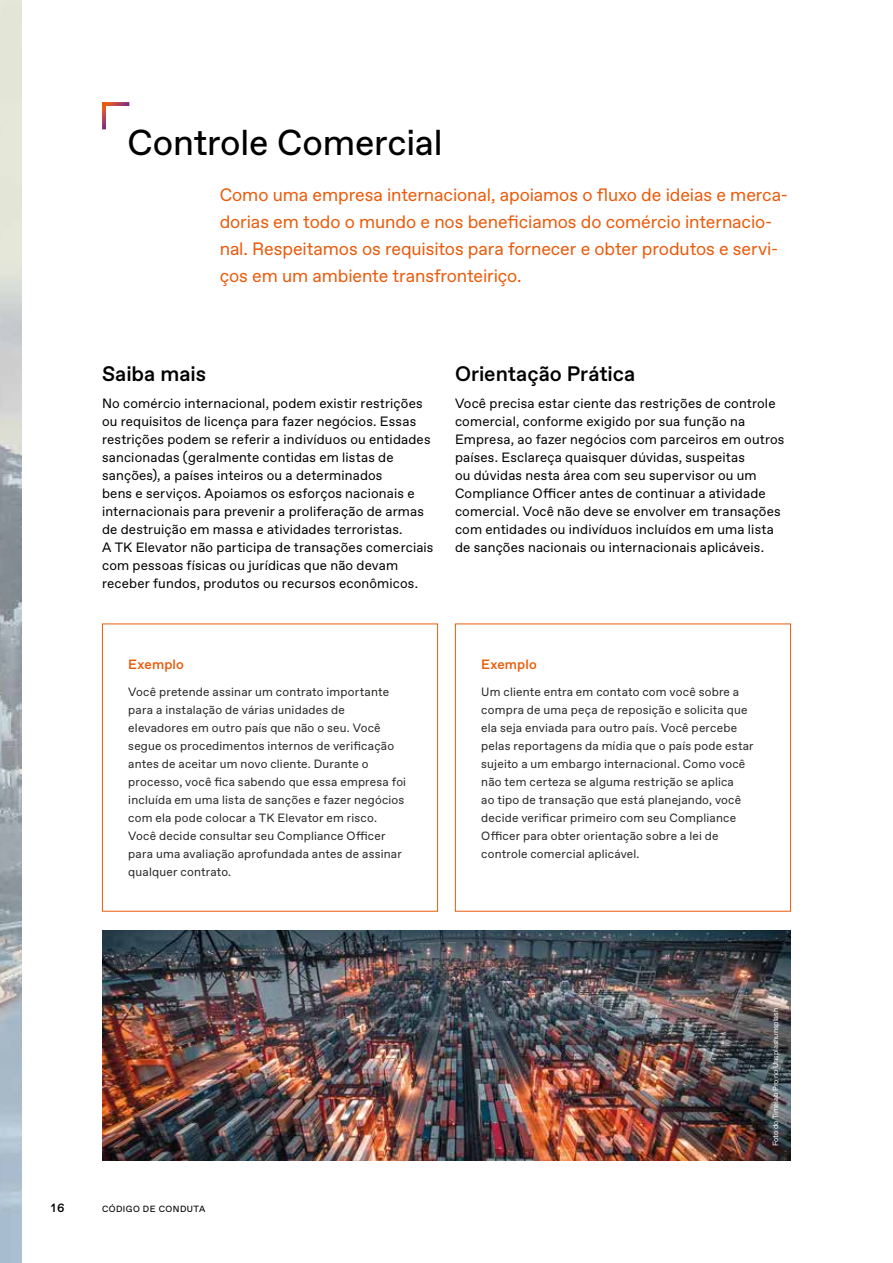
<style>
.page{position:relative;width:893px;height:1263px;background:#fff}
.page>*{position:absolute;margin:0;border:0;box-sizing:border-box;transform-origin:0 0}
.t1{font:36px "TKE Type";letter-spacing:-.005em;color:#000}
.t2{font:500 21px "TKE Type";letter-spacing:-.005em;color:#000}
.t3{font:18px/27px "TKE Type";letter-spacing:-.005em;color:#ea5b0b}
.t4{font:13.5px/18px "TKE Type";letter-spacing:.01em;color:#000}
.t5{font:500 13.5px "TKE Type";letter-spacing:.015em;color:#ea5b0b}
.t6{font:12px/18px "TKE Type";letter-spacing:.015em;color:#282827}
.t7{font:500 12px "TKE Type";color:#000}
.t8{font:9px "TKE Type";letter-spacing:.05em;color:#000}
.t9{font:7.5px "TKE Type";letter-spacing:-.015em;color:#fff}
</style>
<div class="page">
<img style="left:0;top:0;width:21px;height:1263px">
<svg style="left:102px;top:106px;width:4px;height:23px"></svg>
<svg style="left:102px;top:102px;width:27px;height:4px"></svg>
<div style="left:102px;top:623px;width:336px;height:288px;border:1px solid #ea5b0b"></div>
<div style="left:455px;top:623px;width:336px;height:288px;border:1px solid #ea5b0b"></div>
<img style="left:102px;top:930px;width:689px;height:231px">
<h1 class="t1" style="left:128px;top:122px;width:316px">Controle Comercial</h1>
<p class="t3" style="left:220px;top:182px;width:570px">Como uma empresa internacional, apoiamos o fluxo de ideias e merca&shy;dorias em todo o mundo e nos beneficiamos do comércio internacio&shy;nal. Respeitamos os requisitos para fornecer e obter produtos e servi&shy;ços em um ambiente transfronteiriço.</p>
<h2 class="t2" style="left:102px;top:361px;width:106px">Saiba mais</h2>
<p class="t4" style="left:102px;top:395px;width:333px">No comércio internacional, podem existir restrições ou requisitos de licença para fazer negócios. Essas restrições podem se referir a indivíduos ou entidades sancionadas (geralmente contidas em listas de sanções), a países inteiros ou a determinados<br>bens e serviços. Apoiamos os esforços nacionais e internacionais para prevenir a proliferação de armas de destruição em massa e atividades terroristas.<br>A TK Elevator não participa de transações comerciais com pessoas físicas ou jurídicas que não devam receber fundos, produtos ou recursos econômicos.</p>
<h2 class="t2" style="left:455px;top:361px;width:182px">Orientação Prática</h2>
<p class="t4" style="left:455px;top:395px;width:331px">Você precisa estar ciente das restrições de controle comercial, conforme exigido por sua função na Empresa, ao fazer negócios com parceiros em outros países. Esclareça quaisquer dúvidas, suspeitas<br>ou dúvidas nesta área com seu supervisor ou um Compliance Officer antes de continuar a atividade comercial. Você não deve se envolver em transações com entidades ou indivíduos incluídos em uma lista de sanções nacionais ou internacionais aplicáveis.</p>
<p class="t5" style="left:128px;top:656px;width:57px">Exemplo</p>
<p class="t6" style="left:128px;top:683px;width:279px">Você pretende assinar um contrato importante para a instalação de várias unidades de elevadores em outro país que não o seu. Você segue os procedimentos internos de verificação antes de aceitar um novo cliente. Durante o processo, você fica sabendo que essa empresa foi incluída em uma lista de sanções e fazer negócios com ela pode colocar a TK Elevator em risco.<br>Você decide consultar seu Compliance Officer para uma avaliação aprofundada antes de assinar qualquer contrato.</p>
<p class="t5" style="left:481px;top:656px;width:57px">Exemplo</p>
<p class="t6" style="left:481px;top:683px;width:274px">Um cliente entra em contato com você sobre a compra de uma peça de reposição e solicita que ela seja enviada para outro país. Você percebe pelas reportagens da mídia que o país pode estar sujeito a um embargo internacional. Como você não tem certeza se alguma restrição se aplica<br>ao tipo de transação que está planejando, você decide verificar primeiro com seu Compliance Officer para obter orientação sobre a lei de controle comercial aplicável.</p>
<p class="t7" style="left:51px;top:1201px;width:15px">16</p>
<p class="t8" style="left:102px;top:1203px;width:105px">CÓDIGO DE CONDUTA</p>
<p class="t9" style="left:771px;top:1146px;width:140px;rotate:-90deg">Foto do Timelab Pro no Unsplashunsplash</p>
</div>
